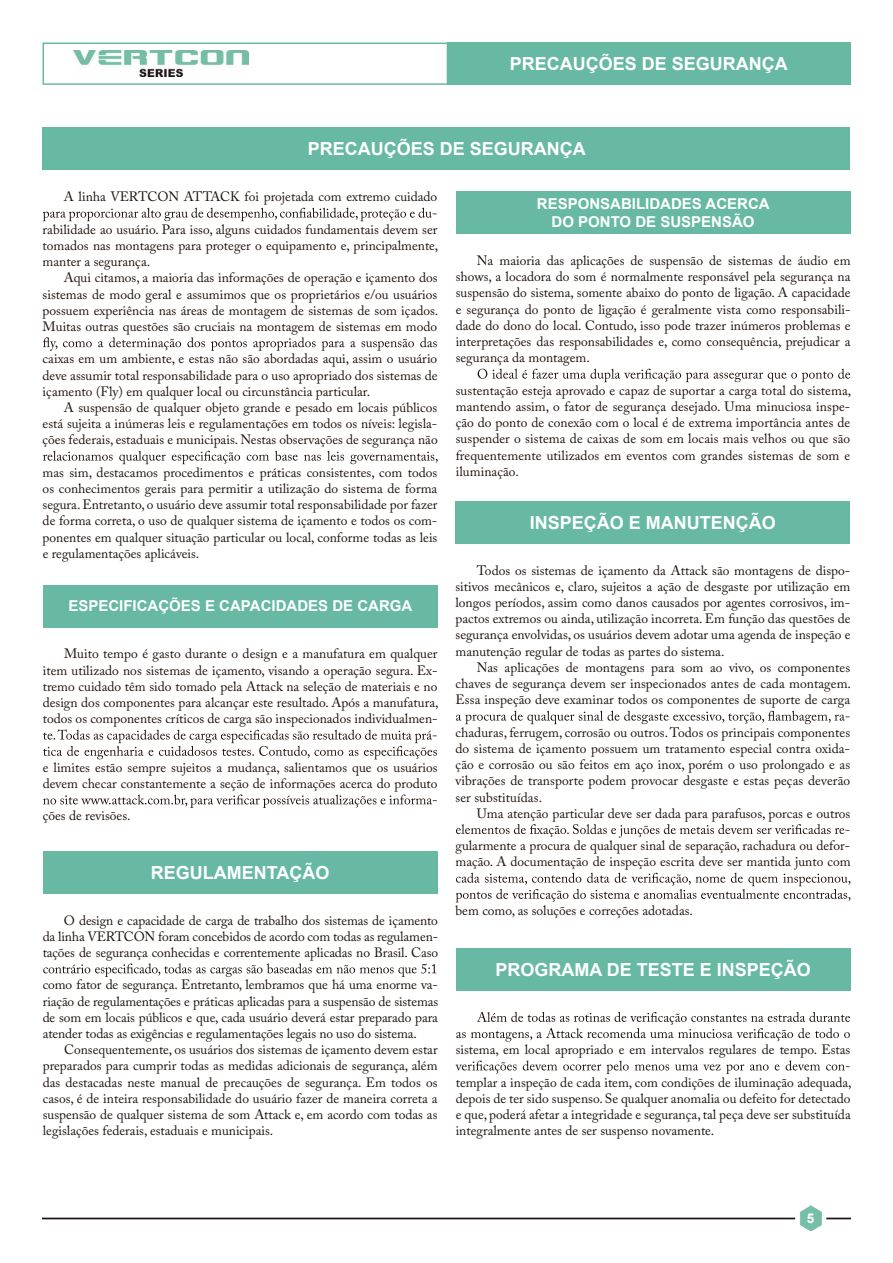
<style>
.page{position:relative;width:893px;height:1263px;background:#fff}
.page>*{position:absolute;margin:0;border:0;box-sizing:border-box;transform-origin:0 0}
.t1{font:700 18px "Arial";color:#fff}
.t2{font:700 15px/18px "Arial";color:#fff;text-align:center}
.t3{font:13.5px/16.2px "Adobe Caslon Pro";color:#1e120d;text-align:justify}
.t4{font:700 13.5px "Arial";color:#fff}
</style>
<div class="page">
<img style="left:43px;top:1205px;width:807px;height:26px">
<div style="left:447px;top:43px;width:403px;height:42px;background:#67b9a3"></div>
<svg style="left:43px;top:43px;width:404px;height:42px"></svg>
<img style="left:74px;top:50px;width:175px;height:27px">
<div style="left:43px;top:128px;width:807px;height:42px;background:#67b9a3"></div>
<svg style="left:43px;top:208px;width:394px;height:13px"></svg>
<svg style="left:43px;top:337px;width:394px;height:14px"></svg>
<svg style="left:43px;top:451px;width:395px;height:13px"></svg>
<svg style="left:43px;top:729px;width:394px;height:30px"></svg>
<svg style="left:43px;top:794px;width:394px;height:14px"></svg>
<div style="left:43px;top:585px;width:394px;height:42px;background:#67b9a3"></div>
<svg style="left:43px;top:963px;width:393px;height:14px"></svg>
<div style="left:43px;top:851px;width:394px;height:42px;background:#67b9a3"></div>
<svg style="left:478px;top:369px;width:372px;height:13px"></svg>
<div style="left:456px;top:191px;width:394px;height:43px;background:#67b9a3"></div>
<svg style="left:456px;top:711px;width:393px;height:13px"></svg>
<svg style="left:456px;top:824px;width:393px;height:13px"></svg>
<svg style="left:456px;top:873px;width:394px;height:29px"></svg>
<div style="left:455px;top:501px;width:395px;height:42px;background:#67b9a3"></div>
<svg style="left:456px;top:1012px;width:394px;height:29px"></svg>
<svg style="left:456px;top:1060px;width:394px;height:14px"></svg>
<div style="left:456px;top:948px;width:394px;height:42px;background:#67b9a3"></div>
<h1 class="t1" style="left:510px;top:51px;width:280px">PRECAUÇÕES DE SEGURANÇA</h1>
<h1 class="t1" style="left:308px;top:136px;width:280px">PRECAUÇÕES DE SEGURANÇA</h1>
<p class="t3" style="left:64px;top:189px;width:375px">A linha VERTCON ATTACK foi projetada com extremo cuidado</p>
<p class="t3" style="left:43px;top:221px;width:397px">rabilidade ao usuário. Para isso, alguns cuidados fundamentais devem ser tomados nas montagens para proteger o equipamento e, principalmente, manter a segurança.</p>
<p class="t3" style="left:43px;top:270px;width:397px;text-indent:21px">Aqui citamos, a maioria das informações de operação e içamento dos sistemas de modo geral e assumimos que os proprietários e/ou usuários possuem experiência nas áreas de montagem de sistemas de som içados.<br>Muitas outras questões são cruciais na montagem de sistemas em modo</p>
<p class="t3" style="left:43px;top:351px;width:396px">caixas em um ambiente, e estas não são abordadas aqui, assim o usuário deve assumir total responsabilidade para o uso apropriado dos sistemas de içamento (Fly) em qualquer local ou circunstância particular.</p>
<p class="t3" style="left:43px;top:399px;width:397px;text-indent:21px">A suspensão de qualquer objeto grande e pesado em locais públicos está sujeita a inúmeras leis e regulamentações em todos os níveis: legisla&shy;ções federais, estaduais e municipais. Nestas observações de segurança não</p>
<p class="t3" style="left:43px;top:464px;width:396px">mas sim, destacamos procedimentos e práticas consistentes, com todos os conhecimentos gerais para permitir a utilização do sistema de forma segura.Entretanto, o usuário deve assumir total responsabilidade por fazer de forma correta, o uso de qualquer sistema de içamento e todos os com&shy;ponentes em qualquer situação particular ou local, conforme todas as leis e regulamentações aplicáveis.</p>
<p class="t2" style="left:537px;top:195px;width:234px">RESPONSABILIDADES ACERCA<br>DO PONTO DE SUSPENSÃO</p>
<p class="t3" style="left:456px;top:252px;width:396px;text-indent:21px">Na maioria das aplicações de suspensão de sistemas de áudio em shows, a locadora do som é normalmente responsável pela segurança na suspensão do sistema, somente abaixo do ponto de ligação. A capacidade e segurança do ponto de ligação é geralmente vista como responsabili&shy;dade do dono do local. Contudo, isso pode trazer inúmeros problemas e interpretações das responsabilidades e, como consequência, prejudicar a segurança da montagem.</p>
<p class="t3" style="left:456px;top:382px;width:397px">sustentação esteja aprovado e capaz de suportar a carga total do sistema, mantendo assim, o fator de segurança desejado. Uma minuciosa inspe&shy;ção do ponto de conexão com o local é de extrema importância antes de suspender o sistema de caixas de som em locais mais velhos ou que são frequentemente utilizados em eventos com grandes sistemas de som e iluminação.</p>
<h1 class="t1" style="left:530px;top:510px;width:248px">INSPEÇÃO E MANUTENÇÃO</h1>
<p class="t2" style="left:68px;top:597px;width:345px">ESPECIFICAÇÕES E CAPACIDADES DE CARGA</p>
<p class="t3" style="left:43px;top:646px;width:397px;text-indent:21px">Muito tempo é gasto durante o design e a manufatura em qualquer item utilizado nos sistemas de içamento, visando a operação segura. Ex&shy;tremo cuidado têm sido tomado pela Attack na seleção de materiais e no design dos componentes para alcançar este resultado. Após a manufatura, todos os componentes críticos de carga são inspecionados individualmen-</p>
<p class="t3" style="left:43px;top:759px;width:396px">e limites estão sempre sujeitos a mudança, salientamos que os usuários devem checar constantemente a seção de informações acerca do produto</p>
<p class="t3" style="left:43px;top:808px;width:89px">ções de revisões.</p>
<h1 class="t1" style="left:151px;top:860px;width:180px">REGULAMENTAÇÃO</h1>
<p class="t3" style="left:43px;top:912px;width:397px;text-indent:21px">O design e capacidade de carga de trabalho dos sistemas de içamento da linha VERTCON foram concebidos de acordo com todas as regulamen&shy;tações de segurança conhecidas e correntemente aplicadas no Brasil. Caso</p>
<p class="t3" style="left:43px;top:977px;width:397px">como fator de segurança. Entretanto, lembramos que há uma enorme va&shy;riação de regulamentações e práticas aplicadas para a suspensão de sistemas de som em locais públicos e que, cada usuário deverá estar preparado para atender todas as exigências e regulamentações legais no uso do sistema.</p>
<p class="t3" style="left:43px;top:1041px;width:396px;text-indent:21px">Consequentemente, os usuários dos sistemas de içamento devem estar preparados para cumprir todas as medidas adicionais de segurança, além das destacadas neste manual de precauções de segurança. Em todos os casos, é de inteira responsabilidade do usuário fazer de maneira correta a suspensão de qualquer sistema de som Attack e, em acordo com todas as legislações federais, estaduais e municipais.</p>
<p class="t3" style="left:455px;top:562px;width:397px;text-indent:21px">Todos os sistemas de içamento da Attack são montagens de dispo&shy;sitivos mecânicos e, claro, sujeitos a ação de desgaste por utilização em longos períodos, assim como danos causados por agentes corrosivos, im&shy;pactos extremos ou ainda, utilização incorreta. Em função das questões de segurança envolvidas, os usuários devem adotar uma agenda de inspeção e manutenção regular de todas as partes do sistema.</p>
<p class="t3" style="left:456px;top:659px;width:397px;text-indent:21px">Nas aplicações de montagens para som ao vivo, os componentes chaves de segurança devem ser inspecionados antes de cada montagem.<br>Essa inspeção deve examinar todos os componentes de suporte de carga</p>
<p class="t3" style="left:455px;top:724px;width:396px">chaduras, ferrugem, corrosão ou outros.Todos os principais componentes do sistema de içamento possuem um tratamento especial contra oxida&shy;ção e corrosão ou são feitos em aço inox, porém o uso prolongado e as vibrações de transporte podem provocar desgaste e estas peças deverão ser substituídas.</p>
<p class="t3" style="left:477px;top:805px;width:375px">Uma atenção particular deve ser dada para parafusos, porcas e outros</p>
<p class="t3" style="left:455px;top:837px;width:397px">gularmente a procura de qualquer sinal de separação, rachadura ou defor&shy;mação. A documentação de inspeção escrita deve ser mantida junto com</p>
<p class="t3" style="left:455px;top:902px;width:239px">bem como, as soluções e correções adotadas.</p>
<h1 class="t1" style="left:495px;top:957px;width:317px">PROGRAMA DE TESTE E INSPEÇÃO</h1>
<p class="t3" style="left:456px;top:1041px;width:396px">sistema, em local apropriado e em intervalos regulares de tempo. Estas</p>
<p class="t3" style="left:456px;top:1074px;width:397px">templar a inspeção de cada item, com condições de iluminação adequada, depois de ter sido suspenso. Se qualquer anomalia ou defeito for detectado e que, poderá afetar a integridade e segurança,tal peça deve ser substituída integralmente antes de ser suspenso novamente.</p>
<p class="t4" style="left:807px;top:1209px;width:9px">5</p>
</div>
